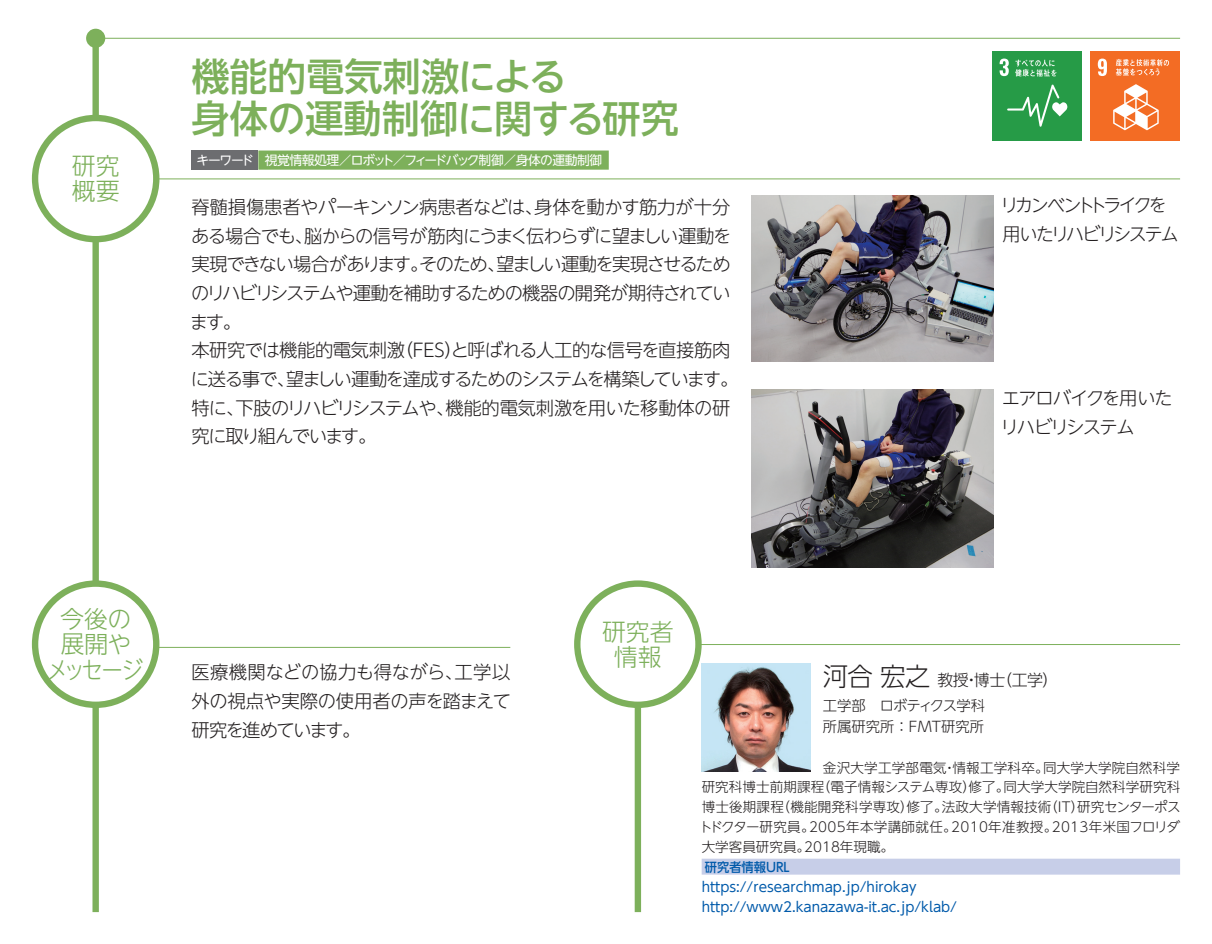
<style>
.page{position:relative;width:1212px;height:944px;background:#fff}
.page>*{position:absolute;margin:0;border:0;box-sizing:border-box;transform-origin:0 0}
.t1{font:500 38.25px/41.4px "UD Shin Go NT Pr 6 N";color:#7db05b}
.t2{font:300 25.43px "UD Shin Go NT Pr 6 N";color:#231f20}
.t3{font:300 23.85px/25.4px "UD Shin Go NT Pr 6 N";letter-spacing:-.05em;color:#7db05b;text-align:center}
.t4{font:300 23.85px/25.4px "UD Shin Go NT Pr 6 N";color:#7db05b}
.t5{font:300 18.22px/28.8px "UD Shin Go NT Pr 6 N";letter-spacing:-.065em;color:#231f20}
.t6{font:300 18.22px/28.8px "UD Shin Go NT Pr 6 N";letter-spacing:-.025em;color:#231f20}
.t7{font:300 18.22px/28.8px "UD Shin Go NT Pr 6 N";letter-spacing:-.045em;color:#231f20}
.t8{font:300 18.22px/28.8px "UD Shin Go NT Pr 6 N";letter-spacing:-.085em;color:#231f20}
.t9{font:300 18.22px "UD Shin Go NT Pr 6 N";letter-spacing:-.09em;color:#231f20}
.t10{font:300 18.22px/28.8px "UD Shin Go NT Pr 6 N";letter-spacing:-.145em;color:#231f20}
.t11{font:300 18.22px "UD Shin Go NT Pr 6 N";letter-spacing:-.01em;color:#231f20}
.t12{font:300 18.22px "UD Shin Go NT Pr 6 N";letter-spacing:-.095em;color:#231f20}
.t13{font:300 15.97px "UD Shin Go NT Pr 6 N";letter-spacing:-.03em;color:#231f20}
.t14{font:300 14.4px/20.7px "UD Shin Go NT Pr 6 N";color:#231f20}
.t15{font:300 13.5px/20px "UD Shin Go NT Pr 6 N";letter-spacing:.015em;color:#231f20}
.t16{font:13.5px/20px "UD Shin Go NT Pr 6 N";color:#015aaa}
.t17{font:300 13.5px "UD Shin Go NT Pr 6 N";letter-spacing:-.03em;color:#231f20}
.t18{font:300 13.5px "UD Shin Go NT Pr 6 N";letter-spacing:-.055em;color:#231f20}
.t19{font:12.83px "UD Shin Go NT Pr 6 N";letter-spacing:-.045em;color:#fff}
.t20{font:500 12.83px "UD Shin Go NT Pr 6 N";color:#015aaa;scale:.96 1}
.t21{font:12.83px "UD Shin Go NT Pr 6 N";letter-spacing:-.09em;color:#fff}
</style>
<div class="page">
<div style="left:92px;top:32px;width:7px;height:880px;background:#7db05b"></div>
<hr style="left:96px;top:38px;width:1084px;height:1px;background:#7db05b">
<div style="left:86px;top:29px;width:19px;height:19px;background:#7db05b;border-radius:50%"></div>
<div style="left:635px;top:606px;width:6px;height:306px;background:#7db05b"></div>
<hr style="left:96px;top:647px;width:414px;height:1px;background:#7db05b">
<hr style="left:638px;top:644px;width:542px;height:1px;background:#7db05b">
<div style="left:35px;top:584px;width:121px;height:121px;background:#fff;border-radius:50%"></div>
<div style="left:32px;top:580px;width:127px;height:128px;border:6px solid #7db05b;border-radius:50%"></div>
<div style="left:577px;top:584px;width:121px;height:121px;background:#fff;border-radius:50%"></div>
<div style="left:574px;top:580px;width:128px;height:128px;border:6px solid #7db05b;border-radius:50%"></div>
<hr style="left:96px;top:179px;width:1084px;height:1px;background:#7db05b">
<div style="left:35px;top:118px;width:121px;height:121px;background:#fff;border-radius:50%"></div>
<div style="left:32px;top:115px;width:127px;height:127px;border:6px solid #7db05b;border-radius:50%"></div>
<div style="left:258px;top:151px;width:351px;height:19px;background:#7db05b"></div>
<div style="left:191px;top:151px;width:67px;height:19px;background:#6c6d70"></div>
<img style="left:751px;top:389px;width:242px;height:179px">
<img style="left:751px;top:196px;width:242px;height:166px">
<div style="left:992px;top:51px;width:90px;height:89px;background:#269b47"></div>
<svg style="left:999px;top:59px;width:10px;height:17px"></svg>
<svg style="left:1007px;top:85px;width:60px;height:42px"></svg>
<svg style="left:1015px;top:60px;width:41px;height:17px"></svg>
<div style="left:1091px;top:51px;width:89px;height:89px;background:#f36c24"></div>
<svg style="left:1098px;top:59px;width:9px;height:17px"></svg>
<svg style="left:1113px;top:84px;width:46px;height:46px"></svg>
<svg style="left:1116px;top:59px;width:53px;height:17px"></svg>
<div style="left:702px;top:859px;width:478px;height:16px;background:#c7cee8"></div>
<img style="left:702px;top:663px;width:108px;height:109px">
<h3 class="t4" style="left:72px;top:152px;width:49px">研究概要</h3>
<h1 class="t1" style="left:191px;top:55px;width:489px">機能的電気刺激による<br>身体の運動制御に関する研究</h1>
<p class="t21" style="left:197px;top:150px;width:59px">キーワード</p>
<p class="t19" style="left:265px;top:150px;width:339px">視覚情報処理／ロボット／フィードバック制御／身体の運動制御</p>
<h3 class="t6" style="left:534px;top:192px;width:198px">身体を動かす筋力が十分</h3>
<h3 class="t7" style="left:191px;top:192px;width:542px">脊髄損傷患者やパーキンソン病患者などは、<br>ある場合でも脳からの信号が筋肉にうまく伝わらずに望ましい運動を</h3>
<h3 class="t8" style="left:191px;top:221px;width:541px;text-indent:103px">、<br>実現できない場合がありますそのため望ましい運動を実現させるため</h3>
<h3 class="t5" style="left:410px;top:249px;width:20px">。</h3>
<h3 class="t9" style="left:191px;top:278px;width:541px">のリハビリシステムや運動を補助するための機器の開発が期待されてい</h3>
<h3 class="t5" style="left:190px;top:307px;width:53px">ます。</h3>
<h3 class="t6" style="left:395px;top:335px;width:337px">（FES と呼ばれる人工的な信号を直接筋肉</h3>
<h3 class="t5" style="left:487px;top:249px;width:20px">、</h3>
<h3 class="t5" style="left:444px;top:335px;width:20px">）</h3>
<h3 class="t5" style="left:286px;top:335px;width:454px;text-indent:-94px">本研究では機能的電気刺激<br>望ましい運動を達成するためのシステムを構築しています。</h3>
<h3 class="t5" style="left:191px;top:364px;width:106px">に送る事で、</h3>
<h3 class="t12" style="left:235px;top:393px;width:221px">下肢のリハビリシステムや、</h3>
<h3 class="t11" style="left:445px;top:393px;width:286px">機能的電気刺激を用いた移動体の研</h3>
<h3 class="t5" style="left:191px;top:393px;width:186px">特に、<br>究に取り組んでいます。</h3>
<h3 class="t10" style="left:1000px;top:190px;width:180px">リカンベントトライクを用いたリハビリシステム</h3>
<h3 class="t5" style="left:1000px;top:383px;width:174px">エアロバイクを用いたリハビリシステム</h3>
<h3 class="t3" style="left:47px;top:605px;width:98px">今後の展開やメッセージ</h3>
<h3 class="t4" style="left:602px;top:618px;width:73px;text-align:center">研究者情報</h3>
<h3 class="t6" style="left:191px;top:657px;width:321px">医療機関などの協力も得ながら、<br>外の視点や実際の使用者の声を踏まえて研究を進めています。</h3>
<p class="t13" style="left:996px;top:667px;width:64px">（工学(</p>
<h3 class="t5" style="left:454px;top:657px;width:57px">工学以</h3>
<h2 class="t2" style="left:823px;top:656px;width:109px">河合宏之</h2>
<p class="t14" style="left:823px;top:695px;width:164px">工学部　ロボティクス学科所属研究所：FMT研究所</p>
<p class="t13" style="left:937px;top:667px;width:70px">教授博士</p>
<p class="t13" style="left:963px;top:667px;width:17px">・</p>
<p class="t15" style="left:823px;top:757px;width:227px">金沢大学工学部電気情報工学科卒。</p>
<p class="t15" style="left:1043px;top:757px;width:139px">同大学大学院自然科学</p>
<p class="t15" style="left:943px;top:757px;width:15px">・</p>
<p class="t17" style="left:817px;top:776px;width:160px">（電子情報システム専攻）</p>
<p class="t15" style="left:1003px;top:777px;width:178px">同大学大学院自然科学研究科</p>
<p class="t15" style="left:968px;top:777px;width:42px">修了。</p>
<p class="t15" style="left:702px;top:777px;width:124px">研究科博士前期課程</p>
<p class="t18" style="left:1077px;top:796px;width:105px">研究センターポス</p>
<p class="t15" style="left:777px;top:797px;width:139px">（機能開発科学専攻）</p>
<p class="t15" style="left:1044px;top:797px;width:42px">（IT）</p>
<p class="t15" style="left:942px;top:797px;width:111px">法政大学情報技術</p>
<p class="t15" style="left:906px;top:797px;width:43px">修了。</p>
<p class="t15" style="left:702px;top:797px;width:84px">博士後期課程</p>
<p class="t15" style="left:1052px;top:817px;width:130px">2013年米国フロリダ</p>
<p class="t15" style="left:809px;top:817px;width:149px">2005年本学講師就任。</p>
<p class="t15" style="left:951px;top:817px;width:108px">2010年准教授。</p>
<p class="t15" style="left:804px;top:817px;width:91px;text-indent:-105px">トドクター研究員。<br>2018年現職。</p>
<p class="t15" style="left:702px;top:837px;width:110px">大学客員研究員。</p>
<p class="t20" style="left:705px;top:856px;width:90px">研究者情報URL</p>
<p class="t16" style="left:702px;top:877px;width:257px">https://researchmap.jp/hirokay http://www2.kanazawa i t- .ac.jp/klab/</p>
</div>
